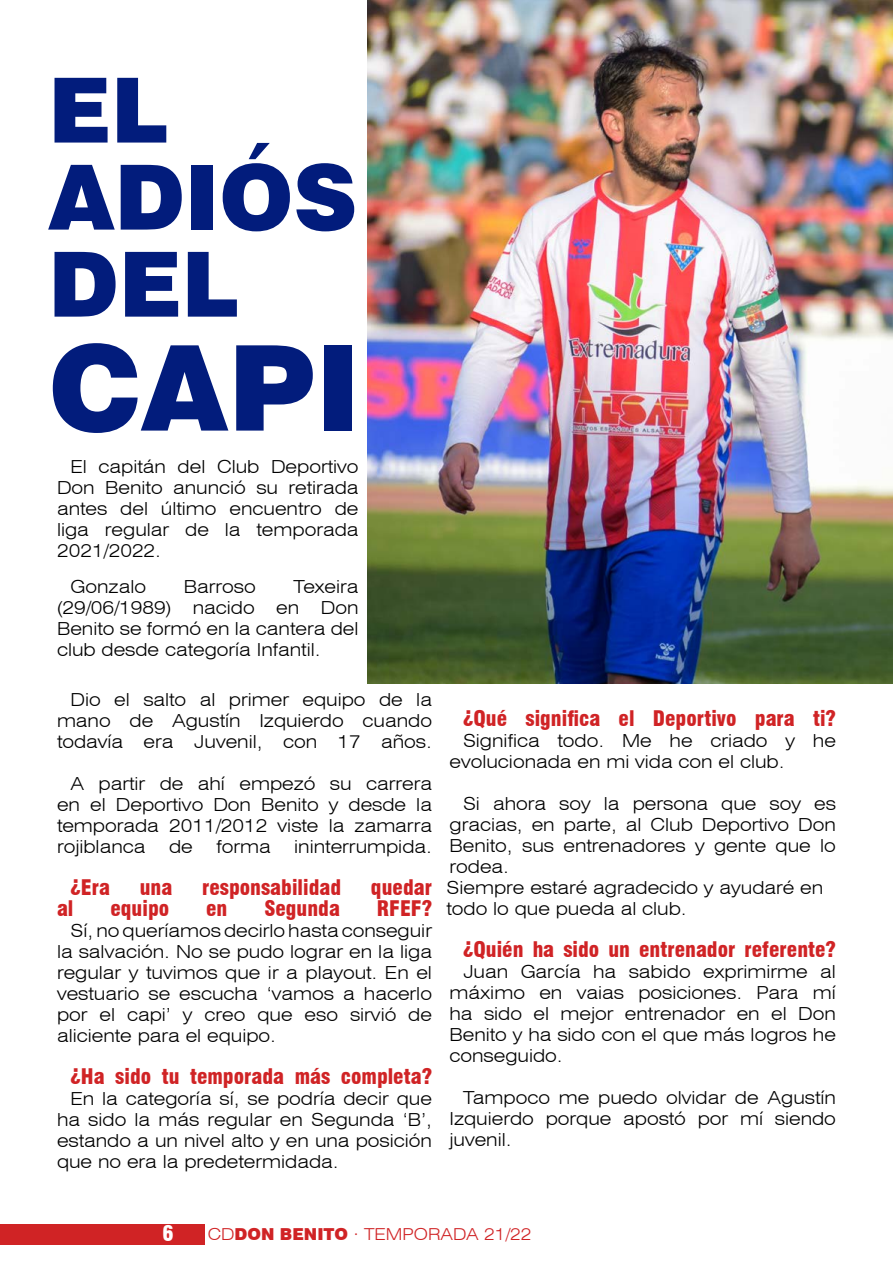
<style>
.page{position:relative;width:893px;height:1263px;background:#fff}
.page>*{position:absolute;margin:0;border:0;box-sizing:border-box;transform-origin:0 0}
.t1{font:900 118.5px "Swiss 721 BT";color:#021c7c}
.t2{font:900 90px/87px "Swiss 721 BT";color:#021c7c}
.t3{font:900 condensed 21px "Swiss 721 BT";color:#d02325}
.t4{font:900 condensed 21px "Swiss 721 BT";color:#fff}
.t5{font:300 expanded 18px/21px "Swiss 721 BT";color:#000;text-align:justify}
.t6{font:300 expanded 16.5px "Swiss 721 BT";color:#d02325}
.s1{font-weight:900;font-stretch:normal}
</style>
<div class="page">
<img style="left:367px;top:0;width:526px;height:683px">
<div style="left:0;top:1224px;width:205px;height:21px;background:#d02325"></div>
<h2 class="t2" style="left:48px;top:66px;width:311px">EL<br>ADIÓS<br>DEL</h2>
<h1 class="t1" style="left:48px;top:316px;width:314px">CAPI</h1>
<p class="t5" style="left:57px;top:456px;width:303px;text-indent:14px">El capitán del Club Deportivo Don Benito anunció su retirada antes del último encuentro de liga regular de la temporada 2021/2022.</p>
<p class="t5" style="left:70px;top:576px;width:77px">Gonzalo</p>
<p class="t5" style="left:184px;top:576px;width:73px">Barroso</p>
<p class="t5" style="left:57px;top:576px;width:303px;text-indent:236px">Texeira (29/06/1989) nacido en Don Benito se formó en la cantera del club desde categoría Infantil.</p>
<p class="t5" style="left:57px;top:689px;width:376px;text-indent:14px">Dio el salto al primer equipo de la mano de Agustín Izquierdo cuando todavía era Juvenil, con 17 años.</p>
<p class="t5" style="left:57px;top:773px;width:377px;text-indent:14px">A partir de ahí empezó su carrera en el Deportivo Don Benito y desde la temporada 2011/2012 viste la zamarra rojiblanca</p>
<p class="t5" style="left:169px;top:836px;width:25px">de</p>
<p class="t5" style="left:216px;top:836px;width:56px">forma</p>
<p class="t5" style="left:294px;top:836px;width:139px">ininterrumpida.</p>
<p class="t3" style="left:70px;top:874px;width:41px">¿Era</p>
<p class="t3" style="left:140px;top:874px;width:34px">una</p>
<p class="t3" style="left:202px;top:874px;width:141px">responsabilidad</p>
<p class="t3" style="left:371px;top:874px;width:63px">quedar</p>
<p class="t3" style="left:57px;top:895px;width:18px">al</p>
<p class="t3" style="left:110px;top:895px;width:60px">equipo</p>
<p class="t3" style="left:206px;top:895px;width:23px">en</p>
<p class="t3" style="left:264px;top:895px;width:77px">Segunda</p>
<p class="t3" style="left:377px;top:895px;width:57px">RFEF?</p>
<p class="t5" style="left:57px;top:920px;width:377px;text-indent:14px">Sí, no queríamos decirlo hasta conseguir la salvación. No se pudo lograr en la liga regular y tuvimos que ir a playout. En el vestuario se escucha ‘vamos a hacerlo por el capi’ y creo que eso sirvió de aliciente para el equipo.</p>
<p class="t3" style="left:70px;top:1063px;width:363px">¿Ha sido tu temporada más completa?</p>
<p class="t5" style="left:57px;top:1088px;width:377px;text-indent:14px">En la categoría sí, se podría decir que ha sido la más regular en Segunda ‘B’, estando a un nivel alto y en una posición que no era la predetermidada.</p>
<p class="t3" style="left:463px;top:706px;width:374px">¿Qué significa el Deportivo para ti?</p>
<p class="t5" style="left:449px;top:730px;width:388px;text-indent:14px">Significa todo. Me he criado y he evolucionada en mi vida con el club.</p>
<p class="t5" style="left:446px;top:793px;width:391px;text-align:left;text-indent:17px">Si ahora soy la persona que soy es gracias, en parte, al Club Deportivo Don<br>Benito, sus entrenadores y gente que lo rodea.<br>Siempre estaré agradecido y ayudaré en todo lo que pueda al club.</p>
<p class="t3" style="left:463px;top:937px;width:374px">¿Quién ha sido un entrenador referente?</p>
<p class="t5" style="left:449px;top:961px;width:388px;text-indent:14px">Juan García ha sabido exprimirme al máximo en vaias posiciones. Para mí ha sido el mejor entrenador en el Don Benito y ha sido con el que más logros he conseguido.</p>
<p class="t5" style="left:449px;top:1087px;width:388px;text-indent:14px">Tampoco me puedo olvidar de Agustín Izquierdo porque apostó por mí siendo juvenil.</p>
<p class="t4" style="left:162px;top:1221px;width:13px">6</p>
<p class="t6" style="left:208px;top:1224px;width:325px">CD<span class="s1">DON BENITO</span> · TEMPORADA 21/22</p>
</div>
